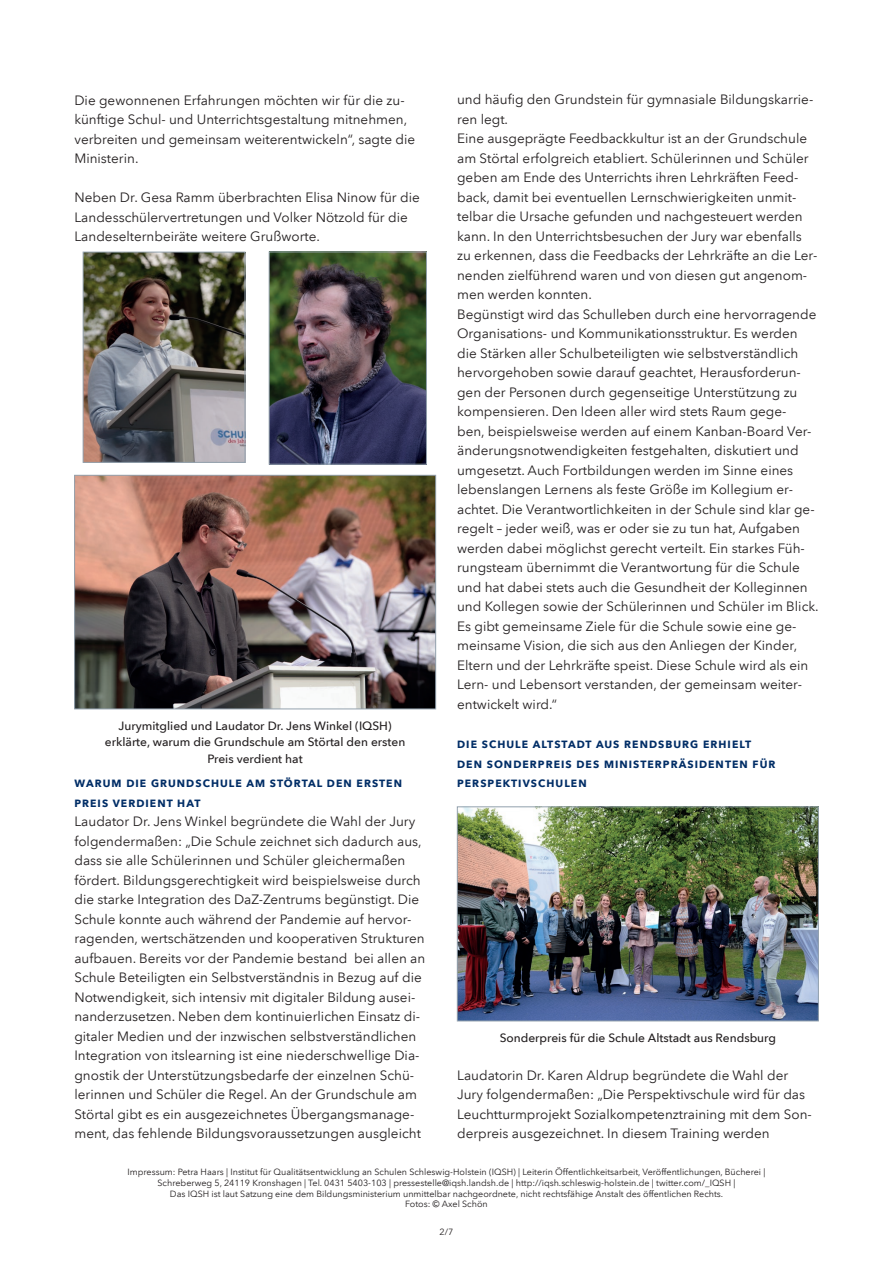
<style>
.page{position:relative;width:893px;height:1263px;background:#fff}
.page>*{position:absolute;margin:0;border:0;box-sizing:border-box;transform-origin:0 0}
.t1{font:13.5px/19.5px "Avenir Next LT Pro";color:#231f20}
.t2{font:500 12px/16.5px "Avenir Next LT Pro";color:#231f20;text-align:center}
.t3{font:700 10.5px/19.5px "Avenir Next LT Pro";letter-spacing:.1em;color:#002d66}
.t4{font:9px/10.8px "Avenir Next LT Pro";color:#231f20;text-align:center}
</style>
<div class="page">
<img style="left:85px;top:254px;width:158px;height:207px">
<div style="left:83px;top:252px;width:162px;height:211px;border:1px solid #94a2ae"></div>
<img style="left:76px;top:477px;width:358px;height:230px">
<div style="left:74px;top:475px;width:362px;height:234px;border:1px solid #94a2ae"></div>
<img style="left:459px;top:809px;width:358px;height:210px">
<div style="left:457px;top:807px;width:362px;height:214px;border:1px solid #94a2ae"></div>
<img style="left:271px;top:254px;width:154px;height:208px">
<div style="left:269px;top:252px;width:158px;height:212px;border:1px solid #94a2ae"></div>
<p class="t1" style="left:74px;top:90px;width:342px">Die gewonnenen Erfahrungen möchten wir für die zu&shy;künftige Schul- und Unterrichtsgestaltung mitnehmen, verbreiten und gemeinsam weiterentwickeln“, sagte die Ministerin.</p>
<p class="t1" style="left:74px;top:188px;width:347px">Neben Dr. Gesa Ramm überbrachten Elisa Ninow für die<br>Landesschülervertretungen und Volker Nötzold für die<br>Landeselternbeiräte weitere Grußworte.</p>
<p class="t2" style="left:105px;top:717px;width:302px">Jurymitglied und Laudator Dr. Jens Winkel (IQSH) erklärte, warum die Grundschule am Störtal den ersten<br>Preis verdient hat</p>
<p class="t3" style="left:74px;top:774px;width:329px">WARUM DIE GRUNDSCHULE AM STÖRTAL DEN ERSTEN<br>PREIS VERDIENT HAT</p>
<p class="t1" style="left:74px;top:812px;width:352px">Laudator Dr. Jens Winkel begründete die Wahl der Jury folgendermaßen: „Die Schule zeichnet sich dadurch aus, dass sie alle Schülerinnen und Schüler gleichermaßen fördert. Bildungsgerechtigkeit wird beispielsweise durch die starke Integration des DaZ-Zentrums begünstigt. Die Schule konnte auch während der Pandemie auf hervor&shy;ragenden, wertschätzenden und kooperativen Strukturen aufbauen. Bereits vor der Pandemie bestand bei allen an Schule Beteiligten ein Selbstverständnis in Bezug auf die Notwendigkeit, sich intensiv mit digitaler Bildung ausei&shy;nanderzusetzen. Neben dem kontinuierlichen Einsatz di&shy;gitaler Medien und der inzwischen selbstverständlichen Integration von itslearning ist eine niederschwellige Dia&shy;gnostik der Unterstützungsbedarfe der einzelnen Schü&shy;lerinnen und Schüler die Regel. An der Grundschule am Störtal gibt es ein ausgezeichnetes Übergangsmanage&shy;ment, das fehlende Bildungsvoraussetzungen ausgleicht</p>
<p class="t1" style="left:457px;top:90px;width:363px">und häufig den Grundstein für gymnasiale Bildungskarrie&shy;ren legt.<br>Eine ausgeprägte Feedbackkultur ist an der Grundschule am Störtal erfolgreich etabliert. Schülerinnen und Schüler geben am Ende des Unterrichts ihren Lehrkräften Feed&shy;back, damit bei eventuellen Lernschwierigkeiten unmit&shy;telbar die Ursache gefunden und nachgesteuert werden kann. In den Unterrichtsbesuchen der Jury war ebenfalls zu erkennen, dass die Feedbacks der Lehrkräfte an die Ler&shy;nenden zielführend waren und von diesen gut angenom&shy;men werden konnten.<br>Begünstigt wird das Schulleben durch eine hervorragende Organisations- und Kommunikationsstruktur. Es werden die Stärken aller Schulbeteiligten wie selbstverständlich hervorgehoben sowie darauf geachtet, Herausforderun&shy;gen der Personen durch gegenseitige Unterstützung zu kompensieren. Den Ideen aller wird stets Raum gege-<br>ben, beispielsweise werden auf einem Kanban-Board Ver&shy;änderungsnotwendigkeiten festgehalten, diskutiert und umgesetzt. Auch Fortbildungen werden im Sinne eines lebenslangen Lernens als feste Größe im Kollegium er&shy;achtet. Die Verantwortlichkeiten in der Schule sind klar ge&shy;regelt – jeder weiß, was er oder sie zu tun hat, Aufgaben werden dabei möglichst gerecht verteilt. Ein starkes Füh&shy;rungsteam übernimmt die Verantwortung für die Schule und hat dabei stets auch die Gesundheit der Kolleginnen und Kollegen sowie der Schülerinnen und Schüler im Blick.<br>Es gibt gemeinsame Ziele für die Schule sowie eine ge&shy;meinsame Vision, die sich aus den Anliegen der Kinder, Eltern und der Lehrkräfte speist. Diese Schule wird als ein Lern- und Lebensort verstanden, der gemeinsam weiter&shy;entwickelt wird.“</p>
<p class="t3" style="left:457px;top:735px;width:320px">DIE SCHULE ALTSTADT AUS RENDSBURG ERHIELT<br>DEN SONDERPREIS DES MINISTERPRÄSIDENTEN FÜR<br>PERSPEKTIVSCHULEN</p>
<p class="t2" style="left:500px;top:1029px;width:278px">Sonderpreis für die Schule Altstadt aus Rendsburg</p>
<p class="t1" style="left:457px;top:1065px;width:356px">Laudatorin Dr. Karen Aldrup begründete die Wahl der Jury folgendermaßen: „Die Perspektivschule wird für das Leuchtturmprojekt Sozialkompetenztraining mit dem Son&shy;derpreis ausgezeichnet. In diesem Training werden</p>
<p class="t4" style="left:127px;top:1166px;width:639px">Impressum: Petra Haars | Institut für Qualitätsentwicklung an Schulen Schleswig-Holstein (IQSH) | Leiterin Öffentlichkeitsarbeit, Veröffentlichungen, Bücherei |<br>Schreberweg 5, 24119 Kronshagen | Tel. 0431 5403-103 | pressestelle@iqsh.landsh.de | http://iqsh.schleswig-holstein.de | twitter.com/_IQSH |<br>Das IQSH ist laut Satzung eine dem Bildungsministerium unmittelbar nachgeordnete, nicht rechtsfähige Anstalt des öffentlichen Rechts.</p>
<p class="t4" style="left:405px;top:1199px;width:84px">Fotos: © Axel Schön</p>
<p class="t4" style="left:440px;top:1227px;width:15px">2/7</p>
</div>
